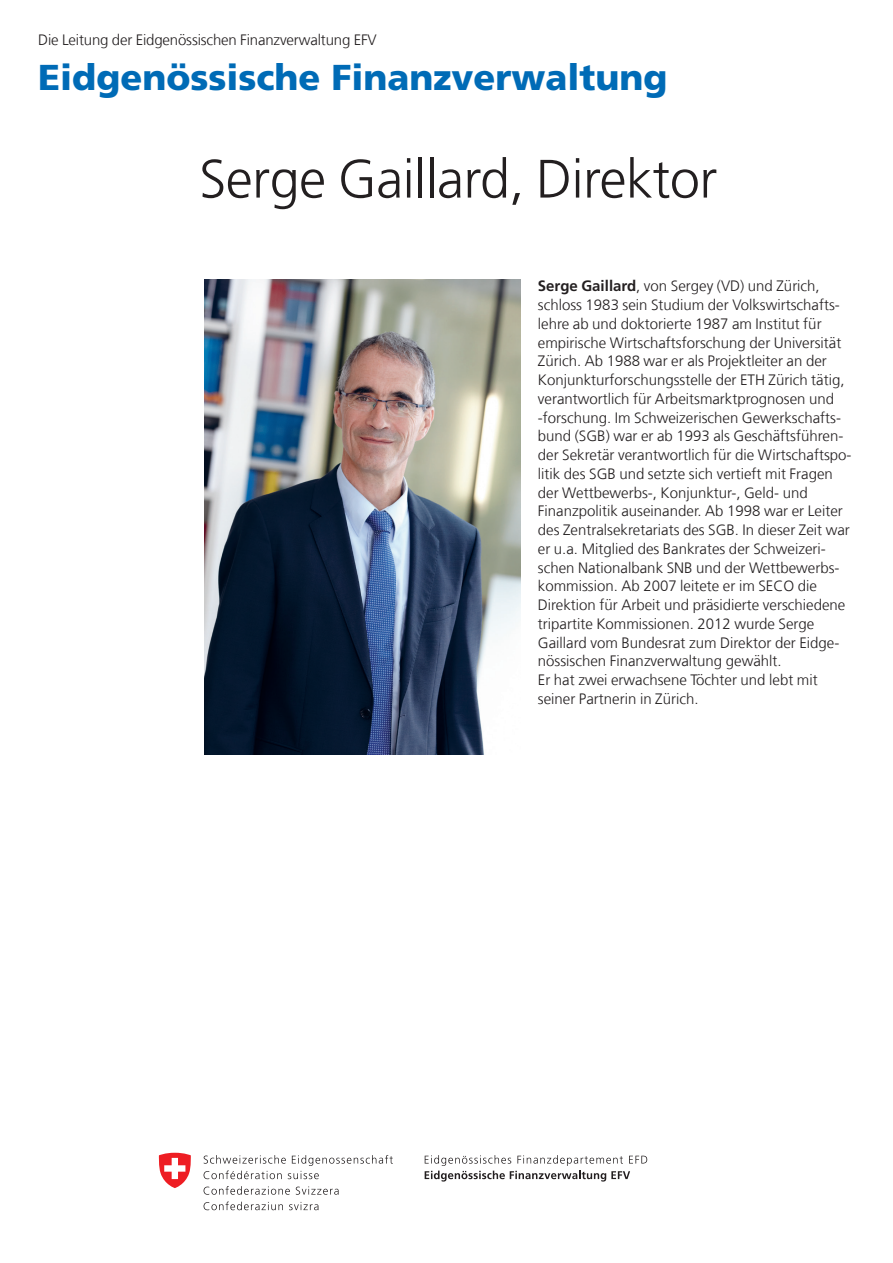
<style>
.page{position:relative;width:893px;height:1263px;background:#fff}
.page>*{position:absolute;margin:0;border:0;box-sizing:border-box;transform-origin:0 0}
.t1{font:300 54px "Frutiger LT Com";letter-spacing:-.01em;color:#231f20}
.t2{font:900 36px "Frutiger LT Com";color:#006bb6}
.t3{font:300 15px/18.8px "Frutiger LT Com";color:#231f20}
.s1{font-weight:700}
</style>
<div class="page">
<svg style="left:425px;top:1155px;width:222px;height:26px"></svg>
<svg style="left:204px;top:1155px;width:189px;height:24px"></svg>
<svg style="left:204px;top:1186px;width:86px;height:9px"></svg>
<svg style="left:296px;top:1186px;width:43px;height:9px"></svg>
<svg style="left:204px;top:1201px;width:79px;height:9px"></svg>
<svg style="left:289px;top:1202px;width:29px;height:8px"></svg>
<svg style="left:159px;top:1153px;width:32px;height:35px"></svg>
<img style="left:204px;top:279px;width:317px;height:475px">
<p class="t3" style="left:38px;top:31px;width:340px">Die Leitung der Eidgenössischen Finanzverwaltung EFV</p>
<h2 class="t2" style="left:38px;top:56px;width:631px">Eidgenössische Finanzverwaltung</h2>
<h1 class="t1" style="left:199px;top:147px;width:520px">Serge Gaillard, Direktor</h1>
<p class="t3" style="left:538px;top:277px;width:315px"><span class="s1">Serge Gaillard</span>, von Sergey (VD) und Zürich, schloss 1983 sein Studium der Volkswirtschafts&shy;lehre ab und doktorierte 1987 am Institut für empirische Wirtschaftsforschung der Universität Zürich. Ab 1988 war er als Projektleiter an der Konjunkturforschungsstelle der ETH Zürich tätig, verantwortlich für Arbeitsmarktprognosen und -forschung. Im Schweizerischen Gewerkschafts&shy;bund (SGB) war er ab 1993 als Geschäftsführen&shy;der Sekretär verantwortlich für die Wirtschaftspo&shy;litik des SGB und setzte sich vertieft mit Fragen der Wettbewerbs-, Konjunktur-, Geld- und Finanzpolitik auseinander. Ab 1998 war er Leiter des Zentralsekretariats des SGB. In dieser Zeit war er u.a. Mitglied des Bankrates der Schweizeri&shy;schen Nationalbank SNB und der Wettbewerbs&shy;kommission. Ab 2007 leitete er im SECO die Direktion für Arbeit und präsidierte verschiedene tripartite Kommissionen. 2012 wurde Serge Gaillard vom Bundesrat zum Direktor der Eidge&shy;nössischen Finanzverwaltung gewählt.<br>Er hat zwei erwachsene Töchter und lebt mit seiner Partnerin in Zürich.</p>
</div>
